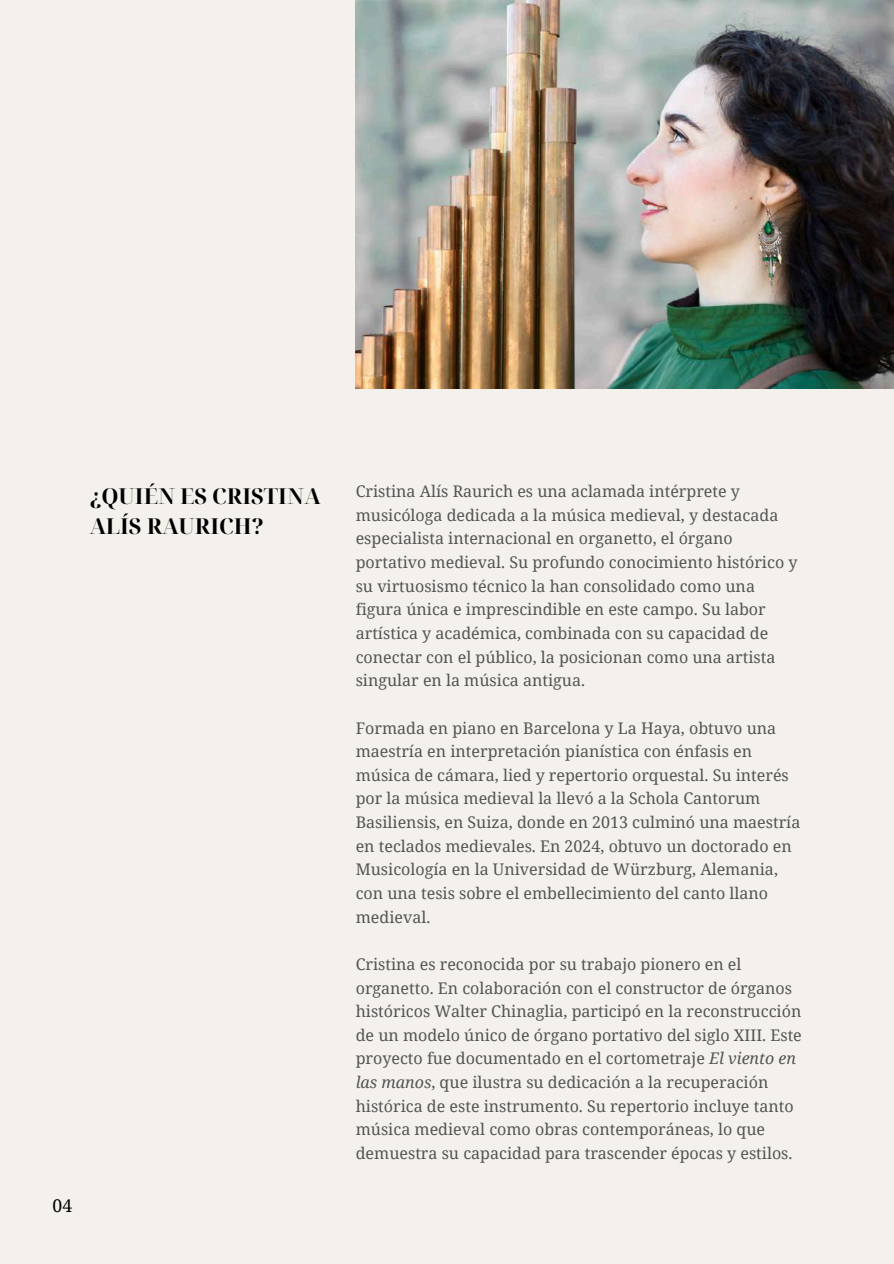
<style>
.page{position:relative;width:894px;height:1264px;background:#fff}
.page>*{position:absolute;margin:0;border:0;box-sizing:border-box;transform-origin:0 0}
.t1{font:700 21.9px/30.3px "Noto Serif Display";color:#000001}
.t2{font:17.55px "Noto Serif";color:#000001}
.t3{font:16.05px/23.7px "Noto Serif";color:#545454}
.s1{font-style:italic}
</style>
<div class="page">
<div style="left:0;top:0;width:893px;height:1263px;background:#f4f1ec"></div>
<img style="left:355px;top:0;width:537px;height:388px">
<h1 class="t1" style="left:89px;top:480px;width:233px">¿QUIÉN ES CRISTINA<br>ALÍS RAURICH?</h1>
<p class="t2" style="left:53px;top:1193px;width:21px">04</p>
<p class="t3" style="left:355px;top:479px;width:443px">Cristina Alís Raurich es una aclamada intérprete y musicóloga dedicada a la música medieval, y destacada especialista internacional en organetto, el órgano portativo medieval. Su profundo conocimiento histórico y su virtuosismo técnico la han consolidado como una figura única e imprescindible en este campo. Su labor artística y académica, combinada con su capacidad de conectar con el público, la posicionan como una artista singular en la música antigua.</p>
<p class="t3" style="left:355px;top:715px;width:446px">Formada en piano en Barcelona y La Haya, obtuvo una maestría en interpretación pianística con énfasis en música de cámara, lied y repertorio orquestal. Su interés por la música medieval la llevó a la Schola Cantorum Basiliensis, en Suiza, donde en 2013 culminó una maestría en teclados medievales. En 2024, obtuvo un doctorado en Musicología en la Universidad de Würzburg, Alemania, con una tesis sobre el embellecimiento del canto llano medieval.</p>
<p class="t3" style="left:355px;top:951px;width:447px">Cristina es reconocida por su trabajo pionero en el organetto. En colaboración con el constructor de órganos históricos Walter Chinaglia, participó en la reconstrucción de un modelo único de órgano portativo del siglo XIII. Este proyecto fue documentado en el cortometraje <span class="s1">El viento en las manos</span>, que ilustra su dedicación a la recuperación histórica de este instrumento. Su repertorio incluye tanto música medieval como obras contemporáneas, lo que demuestra su capacidad para trascender épocas y estilos.</p>
</div>
